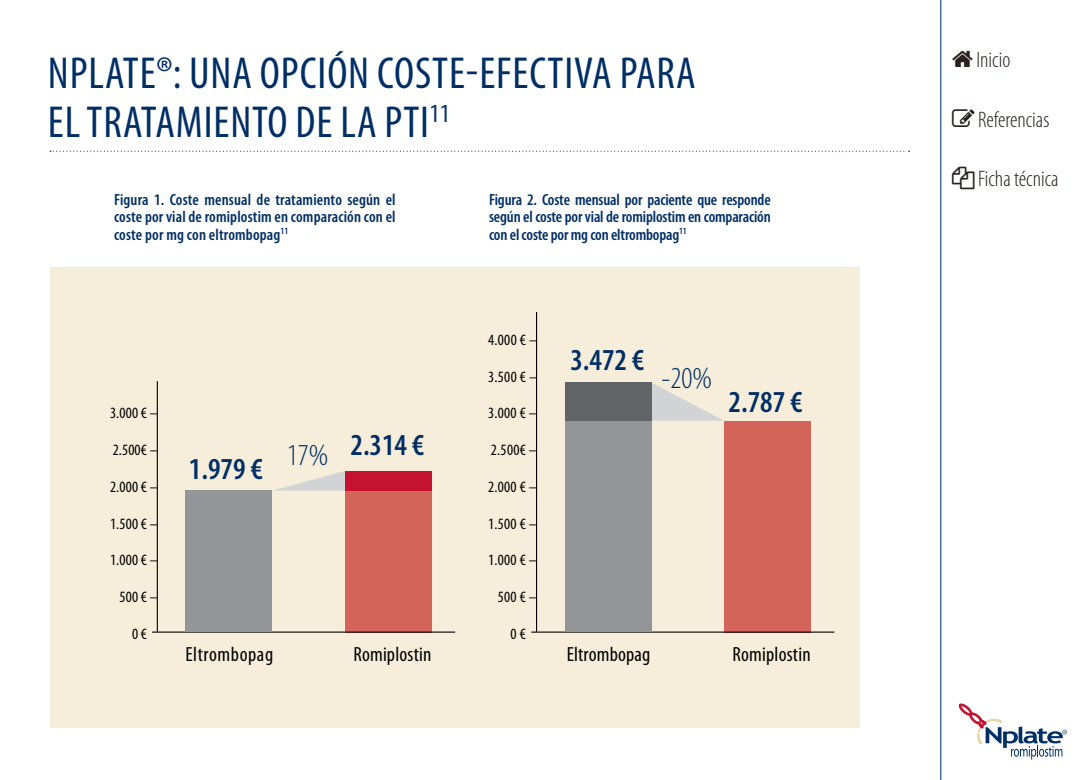
<style>
.page{position:relative;width:1081px;height:780px;background:#fff}
.page>*{position:absolute;margin:0;border:0;box-sizing:border-box;transform-origin:0 0}
.t1{font:condensed 45px "Myriad Pro";letter-spacing:.02em;color:#002f65}
.t2{font:600 condensed 30.62px "Myriad Pro";color:#002f65}
.t3{font:300 condensed 30.62px "Myriad Pro";color:#002f65}
.t4{font:300 condensed 22.5px "Myriad Pro";color:#28211f}
.t5{font:condensed 20.5px "Myriad Pro";letter-spacing:.01em;color:#000}
.t6{font:condensed 20.5px "Myriad Pro";letter-spacing:.03em;color:#000}
.t7{font:600 condensed 16.25px/17.5px "Myriad Pro";letter-spacing:-.005em;color:#002f65;text-align:justify}
.t8{font:condensed 15.75px "Myriad Pro";letter-spacing:.02em;color:#000}
</style>
<div class="page">
<hr style="left:940px;top:0;width:1px;height:780px;background:#002f65">
<svg style="left:959px;top:703px;width:108px;height:56px"></svg>
<svg style="left:50px;top:151px;width:859px;height:1px"></svg>
<div style="left:50px;top:268px;width:809px;height:460px;background:#f6edda"></div>
<div style="left:345px;top:471px;width:87px;height:161px;background:#d4635a"></div>
<div style="left:724px;top:420px;width:87px;height:212px;background:#d4635a"></div>
<div style="left:345px;top:471px;width:87px;height:19px;background:#c41230"></div>
<hr style="left:152px;top:631px;width:303px;height:1px;background:#000">
<hr style="left:531px;top:631px;width:303px;height:1px;background:#000">
<hr style="left:157px;top:381px;width:1px;height:250px;background:#000">
<hr style="left:536px;top:312px;width:1px;height:319px;background:#000">
<svg style="left:276px;top:471px;width:69px;height:19px"></svg>
<svg style="left:651px;top:382px;width:71px;height:38px"></svg>
<div style="left:186px;top:490px;width:86px;height:141px;background:#939598"></div>
<div style="left:565px;top:382px;width:86px;height:249px;background:#939598"></div>
<div style="left:565px;top:382px;width:86px;height:38px;background:#636466"></div>
<h1 class="t1" style="left:48px;top:46px;width:40px">NPLATE</h1>
<h1 class="t1" style="left:156px;top:46px;width:240px">®: UNA OPCIÓN COSTE</h1>
<h1 class="t1" style="left:466px;top:46px;width:173px">-EFECTIVA PARA</h1>
<h1 class="t1" style="left:48px;top:95px;width:58px">EL TRATA</h1>
<h1 class="t1" style="left:176px;top:95px;width:45px">MIENTO</h1>
<h1 class="t1" style="left:296px;top:95px;width:156px">DE LA PTI<sup>11</sup></h1>
<p class="t7" style="left:114px;top:190px;width:283px">Figura 1. Coste mensual de tratamiento según el coste por vial de romiplostim en comparación con el coste por mg con eltrombopag<sup>11</sup></p>
<p class="t7" style="left:489px;top:190px;width:283px">Figura 2. Coste mensual por paciente que responde según el coste por vial de romiplostim en comparación con el coste por mg con eltrombopag<sup>11</sup></p>
<p class="t8" style="left:110px;top:403px;width:49px">3.000 € –</p>
<p class="t8" style="left:113px;top:440px;width:46px">2.500€ –</p>
<p class="t8" style="left:110px;top:477px;width:49px">2.000 € –</p>
<p class="t8" style="left:110px;top:514px;width:49px">1.500 € –</p>
<p class="t8" style="left:110px;top:550px;width:49px">1.000 € –</p>
<p class="t8" style="left:120px;top:587px;width:40px">500 € –</p>
<p class="t8" style="left:132px;top:624px;width:16px">0 €</p>
<h2 class="t2" style="left:189px;top:449px;width:75px">1.979 €</h2>
<h2 class="t3" style="left:287px;top:437px;width:43px">17%</h2>
<h2 class="t2" style="left:350px;top:426px;width:75px">2.314 €</h2>
<p class="t8" style="left:488px;top:330px;width:50px">4.000 € –</p>
<p class="t8" style="left:488px;top:367px;width:50px">3.500 € –</p>
<p class="t8" style="left:488px;top:403px;width:50px">3.000 € –</p>
<p class="t8" style="left:491px;top:440px;width:48px">2.500€ –</p>
<p class="t8" style="left:488px;top:477px;width:50px">2.000 € –</p>
<p class="t8" style="left:488px;top:514px;width:50px">1.500 € –</p>
<p class="t8" style="left:488px;top:550px;width:50px">1.000 € –</p>
<p class="t8" style="left:498px;top:587px;width:41px">500 € –</p>
<p class="t8" style="left:510px;top:624px;width:17px">0 €</p>
<h2 class="t2" style="left:570px;top:341px;width:75px">3.472 €</h2>
<h2 class="t3" style="left:661px;top:359px;width:52px">-20%</h2>
<h2 class="t2" style="left:728px;top:382px;width:75px">2.787 €</h2>
<p class="t6" style="left:185px;top:641px;width:89px">ELTROMBOPAG</p>
<p class="t5" style="left:353px;top:641px;width:80px">ROMIPLOSTIN</p>
<p class="t5" style="left:567px;top:641px;width:85px">ELTROMBOPAG</p>
<p class="t5" style="left:732px;top:641px;width:80px">ROMIPLOSTIN</p>
<h3 class="t4" style="left:976px;top:47px;width:35px">Inicio</h3>
<h3 class="t4" style="left:978px;top:106px;width:73px">Referencias</h3>
<h3 class="t4" style="left:978px;top:165px;width:82px">Ficha técnica</h3>
</div>
